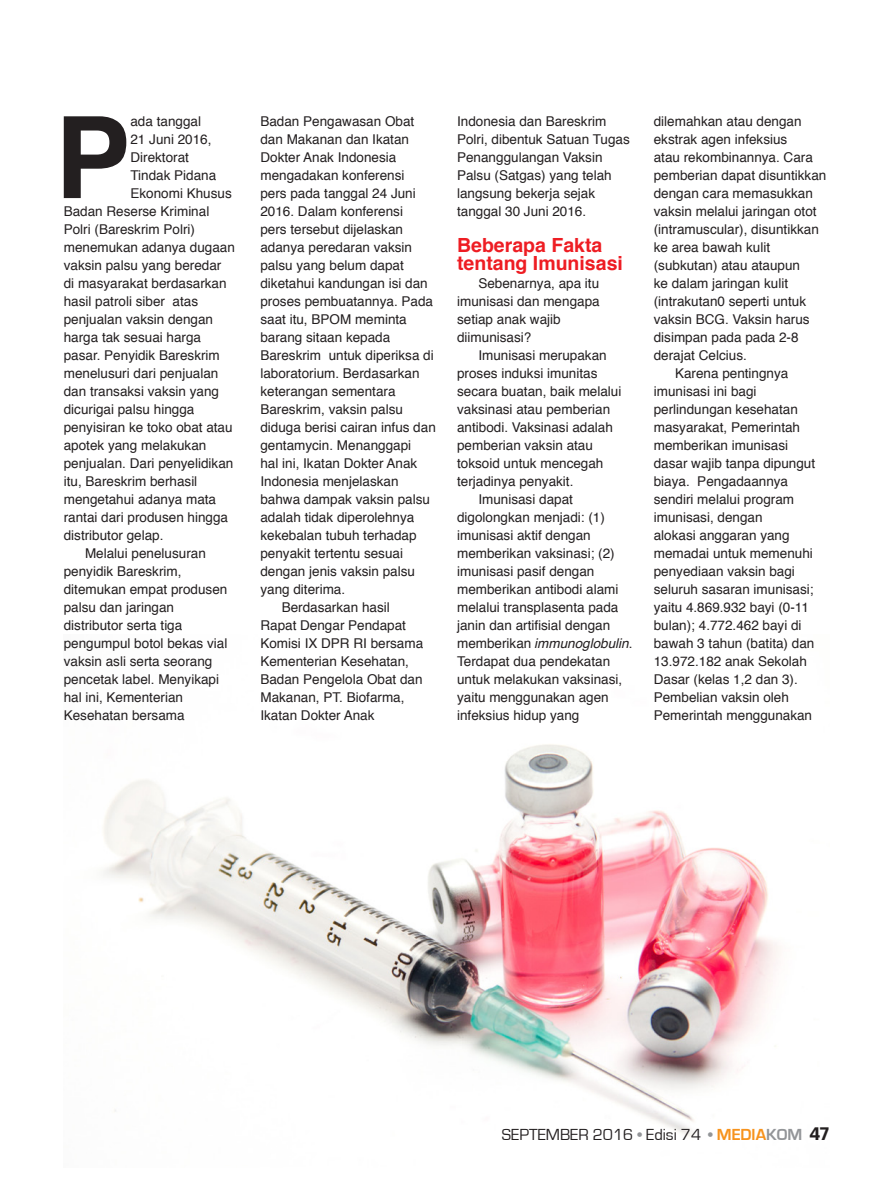
<style>
.page{position:relative;width:893px;height:1191px;background:#fff}
.page>*{position:absolute;margin:0;border:0;box-sizing:border-box;transform-origin:0 0}
.isi{font:700 113.55px "Helvetica";color:#231f20}
.isi_sub{font:700 19.5px/18px "Helvetica";color:#ee1d23}
.t1{font:16.5px "Eurostile";color:#231f20}
.isi-2{font:13.5px/18px "Helvetica";color:#231f20}
.s1{font-style:italic}
.s2{font-weight:700;color:#939598}
.s3{font-weight:700;color:#f7931d}
.s4{font-family:"Breuer Text";font-weight:700;font-size:19.5px}
</style>
<div class="page">
<img style="left:103px;top:744px;width:676px;height:392px">
<p class="isi" style="left:55px;top:66px;width:77px">P</p>
<p class="isi-2" style="left:130px;top:113px;width:72px">ada tanggal</p>
<p class="isi-2" style="left:130px;top:131px;width:83px">21 Juni 2016,</p>
<p class="isi-2" style="left:130px;top:149px;width:60px">Direktorat</p>
<p class="isi-2" style="left:130px;top:167px;width:87px">Tindak Pidana</p>
<p class="isi-2" style="left:130px;top:185px;width:103px">Ekonomi Khusus</p>
<p class="isi-2" style="left:64px;top:203px;width:147px">Badan Reserse Kriminal</p>
<p class="isi-2" style="left:64px;top:221px;width:133px">Polri (Bareskrim Polri)</p>
<p class="isi-2" style="left:64px;top:239px;width:173px">menemukan adanya dugaan</p>
<p class="isi-2" style="left:64px;top:257px;width:159px">vaksin palsu yang beredar</p>
<p class="isi-2" style="left:64px;top:275px;width:164px">di masyarakat berdasarkan</p>
<p class="isi-2" style="left:64px;top:293px;width:136px">hasil patroli siber atas</p>
<p class="isi-2" style="left:64px;top:311px;width:151px">penjualan vaksin dengan</p>
<p class="isi-2" style="left:64px;top:329px;width:139px">harga tak sesuai harga</p>
<p class="isi-2" style="left:64px;top:347px;width:158px">pasar. Penyidik Bareskrim</p>
<p class="isi-2" style="left:64px;top:365px;width:156px">menelusuri dari penjualan</p>
<p class="isi-2" style="left:64px;top:383px;width:157px">dan transaksi vaksin yang</p>
<p class="isi-2" style="left:64px;top:401px;width:132px">dicurigai palsu hingga</p>
<p class="isi-2" style="left:64px;top:419px;width:170px">penyisiran ke toko obat atau</p>
<p class="isi-2" style="left:64px;top:437px;width:144px">apotek yang melakukan</p>
<p class="isi-2" style="left:64px;top:455px;width:171px">penjualan. Dari penyelidikan</p>
<p class="isi-2" style="left:64px;top:473px;width:135px">itu, Bareskrim berhasil</p>
<p class="isi-2" style="left:64px;top:491px;width:154px">mengetahui adanya mata</p>
<p class="isi-2" style="left:64px;top:509px;width:166px">rantai dari produsen hingga</p>
<p class="isi-2" style="left:64px;top:527px;width:101px">distributor gelap.</p>
<p class="isi-2" style="left:64px;top:545px;width:165px;text-indent:21px">Melalui penelusuran penyidik Bareskrim, ditemukan empat produsen palsu dan jaringan distributor serta tiga pengumpul botol bekas vial vaksin asli serta seorang pencetak label. Menyikapi hal ini, Kementerian<br>Kesehatan bersama</p>
<p class="isi-2" style="left:260px;top:113px;width:177px">Badan Pengawasan Obat dan Makanan dan Ikatan<br>Dokter Anak Indonesia mengadakan konferensi<br>pers pada tanggal 24 Juni<br>2016. Dalam konferensi<br>pers tersebut dijelaskan adanya peredaran vaksin palsu yang belum dapat diketahui kandungan isi dan proses pembuatannya. Pada saat itu, BPOM meminta barang sitaan kepada<br>Bareskrim untuk diperiksa di laboratorium. Berdasarkan keterangan sementara<br>Bareskrim, vaksin palsu diduga berisi cairan infus dan gentamycin. Menanggapi<br>hal ini, Ikatan Dokter Anak<br>Indonesia menjelaskan bahwa dampak vaksin palsu adalah tidak diperolehnya kekebalan tubuh terhadap penyakit tertentu sesuai dengan jenis vaksin palsu yang diterima.</p>
<p class="isi-2" style="left:260px;top:599px;width:164px;text-indent:21px">Berdasarkan hasil<br>Rapat Dengar Pendapat<br>Komisi IX DPR RI bersama<br>Kementerian Kesehatan,<br>Badan Pengelola Obat dan<br>Makanan, PT. Biofarma,<br>Ikatan Dokter Anak</p>
<p class="isi-2" style="left:457px;top:113px;width:174px">Indonesia dan Bareskrim<br>Polri, dibentuk Satuan Tugas<br>Penanggulangan Vaksin<br>Palsu (Satgas) yang telah langsung bekerja sejak tanggal 30 Juni 2016.</p>
<p class="isi_sub" style="left:457px;top:236px;width:167px">Beberapa Fakta tentang Imunisasi</p>
<p class="isi-2" style="left:457px;top:275px;width:144px;text-indent:21px">Sebenarnya, apa itu imunisasi dan mengapa setiap anak wajib diimunisasi?</p>
<p class="isi-2" style="left:457px;top:347px;width:166px;text-indent:21px">Imunisasi merupakan proses induksi imunitas secara buatan, baik melalui vaksinasi atau pemberian antibodi. Vaksinasi adalah pemberian vaksin atau toksoid untuk mencegah terjadinya penyakit.</p>
<p class="isi-2" style="left:457px;top:491px;width:177px;text-indent:21px">Imunisasi dapat digolongkan menjadi: (1) imunisasi aktif dengan memberikan vaksinasi; (2) imunisasi pasif dengan memberikan antibodi alami melalui transplasenta pada janin dan artifisial dengan memberikan <span class="s1">immunoglobulin</span>.<br>Terdapat dua pendekatan untuk melakukan vaksinasi, yaitu menggunakan agen infeksius hidup yang</p>
<p class="isi-2" style="left:654px;top:113px;width:174px">dilemahkan atau dengan ekstrak agen infeksius<br>atau rekombinannya. Cara pemberian dapat disuntikkan dengan cara memasukkan vaksin melalui jaringan otot (intramuscular), disuntikkan ke area bawah kulit (subkutan) atau ataupun<br>ke dalam jaringan kulit (intrakutan0 seperti untuk vaksin BCG. Vaksin harus disimpan pada pada 2-8 derajat Celcius.</p>
<p class="isi-2" style="left:654px;top:365px;width:163px;text-indent:21px">Karena pentingnya imunisasi ini bagi perlindungan kesehatan masyarakat, Pemerintah memberikan imunisasi dasar wajib tanpa dipungut biaya. Pengadaannya sendiri melalui program imunisasi, dengan<br>alokasi anggaran yang memadai untuk memenuhi penyediaan vaksin bagi seluruh sasaran imunisasi; yaitu 4.869.932 bayi (0-11 bulan); 4.772.462 bayi di bawah 3 tahun (batita) dan<br>13.972.182 anak Sekolah<br>Dasar (kelas 1,2 dan 3).<br>Pembelian vaksin oleh<br>Pemerintah menggunakan</p>
<p class="t1" style="left:502px;top:1126px;width:329px">SEPTEMBER 2016 <span class="s2">•</span> Edisi 74 <span class="s2">•</span> <span class="s3">MEDIA</span><span class="s2">KOM</span> <span class="s4">47</span></p>
</div>
